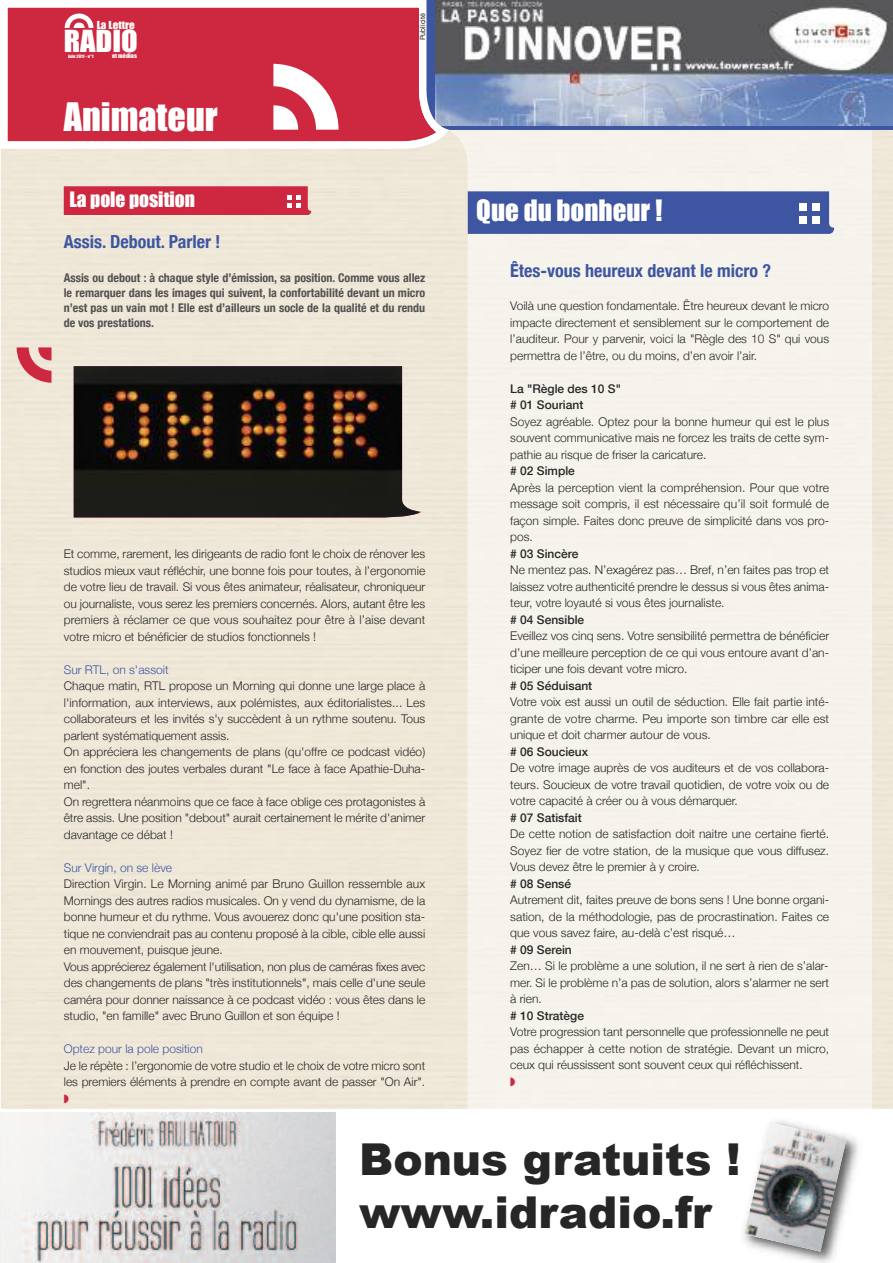
<style>
.page{position:relative;width:893px;height:1263px;background:#fff}
.page>*{position:absolute;margin:0;border:0;box-sizing:border-box;transform-origin:0 0}
.t1{font:900 43.95px/52.8px "Arial";color:#272627}
.t2{font:36px "Impact";color:#fff}
.t3{font:27.9px "Impact";color:#fff;scale:1.09 1}
.t4{font:27px "Impact";color:#fff}
.t5{font:19.5px "Impact";color:#fff}
.t6{font:700 condensed 18px "Helvetica Neue";color:#3e56a2}
.t7{font:300 12px/16.5px "Helvetica Neue";color:#272627;text-align:justify}
.t8{font:700 condensed 12px/15px "Helvetica Neue";color:#525152;text-align:justify}
.t9{font:500 12px/16.5px "Helvetica Neue";color:#272627}
.t10{font:300 12px "Helvetica Neue";color:#3e56a2}
.t11{font:10.2px "Impact";color:#fff;scale:1.09 1}
.t12{font:7.2px "Helvetica";color:#272627}
.t13{font:5.7px "Impact";color:#fff;scale:1.09 1}
.t14{font:4.2px "Impact";color:#fff;scale:1.09 1}
</style>
<div class="page">
<div style="left:449px;top:130px;width:423px;height:979px;background:#f6f3ec"></div>
<div style="left:425px;top:0;width:468px;height:130px;background:#3e56a2"></div>
<img style="left:449px;top:0;width:444px;height:126px">
<svg style="left:1px;top:0;width:448px;height:150px;background:#cf4a5e"></svg>
<img style="left:74px;top:366px;width:344px;height:152px">
<div style="left:468px;top:191px;width:366px;height:43px;background:#3e56a2"></div>
<div style="left:799px;top:204px;width:7px;height:7px;background:#fff"></div>
<div style="left:799px;top:217px;width:7px;height:7px;background:#fff"></div>
<div style="left:812px;top:204px;width:7px;height:7px;background:#fff"></div>
<div style="left:812px;top:217px;width:7px;height:7px;background:#fff"></div>
<svg style="left:17px;top:347px;width:34px;height:36px"></svg>
<svg style="left:273px;top:64px;width:65px;height:66px"></svg>
<svg style="left:65px;top:14px;width:28px;height:14px"></svg>
<div style="left:64px;top:186px;width:247px;height:29px;background:#cd283f"></div>
<img style="left:0;top:1113px;width:336px;height:150px">
<img style="left:743px;top:1121px;width:115px;height:142px">
<svg style="left:744px;top:1122px;width:102px;height:130px"></svg>
<svg style="left:64px;top:1094px;width:5px;height:9px"></svg>
<svg style="left:511px;top:1077px;width:4px;height:9px"></svg>
<p class="t11" style="left:97px;top:18px;width:36px">La Lettre</p>
<p class="t13" style="left:112px;top:52px;width:24px">et médias</p>
<h3 class="t3" style="left:64px;top:24px;width:69px">RADIO</h3>
<p class="t14" style="left:68px;top:53px;width:25px">Juin 2011 - n°1</p>
<h2 class="t2" style="left:64px;top:94px;width:155px">Animateur</h2>
<h3 class="t5" style="left:70px;top:188px;width:127px">La pole position</h3>
<p class="t12" style="left:420px;top:40px;width:29px;rotate:-90deg">Publicité</p>
<h3 class="t6" style="left:64px;top:231px;width:158px">Assis. Debout. Parler !</h3>
<p class="t8" style="left:64px;top:270px;width:363px">Assis ou debout : à chaque style d’émission, sa position. Comme vous allez le remarquer dans les images qui suivent, la confortabilité devant un micro n’est pas un vain mot ! Elle est d’ailleurs un socle de la qualité et du rendu de vos prestations.</p>
<p class="t7" style="left:64px;top:545px;width:363px">Et comme, rarement, les dirigeants de radio font le choix de rénover les studios mieux vaut réfléchir, une bonne fois pour toutes, à l’ergonomie de votre lieu de travail. Si vous êtes animateur, réalisateur, chroniqueur ou journaliste, vous serez les premiers concernés. Alors, autant être les premiers à réclamer ce que vous souhaitez pour être à l’aise devant votre micro et bénéficier de studios fonctionnels !</p>
<p class="t10" style="left:64px;top:662px;width:106px">Sur RTL, on s'assoit</p>
<p class="t7" style="left:64px;top:677px;width:363px;text-align:left">Chaque matin, RTL propose un Morning qui donne une large place à l'information, aux interviews, aux polémistes, aux éditorialistes... Les collaborateurs et les invités s'y succèdent à un rythme soutenu. Tous parlent systématiquement assis.<br>On appréciera les changements de plans (qu'offre ce podcast vidéo) en fonction des joutes verbales durant "Le face à face Apathie-Duha&shy;mel".<br>On regrettera néanmoins que ce face à face oblige ces protagonistes à être assis. Une position "debout" aurait certainement le mérite d'animer davantage ce débat !</p>
<p class="t10" style="left:64px;top:860px;width:110px">Sur Virgin, on se lève</p>
<p class="t7" style="left:64px;top:875px;width:363px;text-align:left">Direction Virgin. Le Morning animé par Bruno Guillon ressemble aux Mornings des autres radios musicales. On y vend du dynamisme, de la bonne humeur et du rythme. Vous avouerez donc qu'une position sta&shy;tique ne conviendrait pas au contenu proposé à la cible, cible elle aussi en mouvement, puisque jeune.<br>Vous apprécierez également l'utilisation, non plus de caméras fixes avec des changements de plans "très institutionnels", mais celle d'une seule caméra pour donner naissance à ce podcast vidéo : vous êtes dans le studio, "en famille" avec Bruno Guillon et son équipe !</p>
<p class="t10" style="left:64px;top:1041px;width:141px">Optez pour la pole position</p>
<p class="t7" style="left:64px;top:1057px;width:363px">Je le répète : l’ergonomie de votre studio et le choix de votre micro sont les premiers éléments à prendre en compte avant de passer "On Air".</p>
<h3 class="t4" style="left:476px;top:194px;width:188px">Que du bonheur !</h3>
<h3 class="t6" style="left:510px;top:259px;width:262px">Êtes-vous heureux devant le micro ?</h3>
<p class="t7" style="left:510px;top:298px;width:320px">Voilà une question fondamentale. Être heureux devant le micro impacte directement et sensiblement sur le comportement de l’auditeur. Pour y parvenir, voici la "Règle des 10 S" qui vous permettra de l’être, ou du moins, d’en avoir l’air.</p>
<p class="t9" style="left:510px;top:380px;width:112px">La "Règle des 10 S" # 01 Souriant</p>
<p class="t7" style="left:510px;top:413px;width:320px">Soyez agréable. Optez pour la bonne humeur qui est le plus souvent communicative mais ne forcez les traits de cette sym&shy;pathie au risque de friser la caricature.</p>
<p class="t9" style="left:510px;top:463px;width:66px"># 02 Simple</p>
<p class="t7" style="left:510px;top:479px;width:320px">Après la perception vient la compréhension. Pour que votre message soit compris, il est nécessaire qu’il soit formulé de façon simple. Faites donc preuve de simplicité dans vos pro&shy;pos.</p>
<p class="t9" style="left:510px;top:545px;width:70px"># 03 Sincère</p>
<p class="t7" style="left:510px;top:562px;width:320px">Ne mentez pas. N’exagérez pas… Bref, n’en faites pas trop et laissez votre authenticité prendre le dessus si vous êtes anima&shy;teur, votre loyauté si vous êtes journaliste.</p>
<p class="t9" style="left:510px;top:611px;width:76px"># 04 Sensible</p>
<p class="t7" style="left:510px;top:628px;width:320px">Eveillez vos cinq sens. Votre sensibilité permettra de bénéficier d’une meilleure perception de ce qui vous entoure avant d’an&shy;ticiper une fois devant votre micro.</p>
<p class="t9" style="left:510px;top:677px;width:84px"># 05 Séduisant</p>
<p class="t7" style="left:510px;top:694px;width:320px">Votre voix est aussi un outil de séduction. Elle fait partie inté&shy;grante de votre charme. Peu importe son timbre car elle est unique et doit charmer autour de vous.</p>
<p class="t9" style="left:510px;top:743px;width:80px"># 06 Soucieux</p>
<p class="t7" style="left:510px;top:760px;width:320px">De votre image auprès de vos auditeurs et de vos collabora&shy;teurs. Soucieux de votre travail quotidien, de votre voix ou de votre capacité à créer ou à vous démarquer.</p>
<p class="t9" style="left:510px;top:809px;width:73px"># 07 Satisfait</p>
<p class="t7" style="left:510px;top:826px;width:320px">De cette notion de satisfaction doit naitre une certaine fierté.<br>Soyez fier de votre station, de la musique que vous diffusez.<br>Vous devez être le premier à y croire.</p>
<p class="t9" style="left:510px;top:875px;width:62px"># 08 Sensé</p>
<p class="t7" style="left:510px;top:892px;width:320px">Autrement dit, faites preuve de bons sens ! Une bonne organi&shy;sation, de la méthodologie, pas de procrastination. Faites ce que vous savez faire, au-delà c’est risqué…</p>
<p class="t9" style="left:510px;top:941px;width:63px"># 09 Serein</p>
<p class="t7" style="left:510px;top:958px;width:320px">Zen… Si le problème a une solution, il ne sert à rien de s’alar&shy;mer. Si le problème n’a pas de solution, alors s’alarmer ne sert à rien.</p>
<p class="t9" style="left:510px;top:1007px;width:75px"># 10 Stratège</p>
<p class="t7" style="left:510px;top:1024px;width:320px">Votre progression tant personnelle que professionnelle ne peut pas échapper à cette notion de stratégie. Devant un micro, ceux qui réussissent sont souvent ceux qui réfléchissent.</p>
<h1 class="t1" style="left:359px;top:1131px;width:383px">Bonus gratuits ! www.idradio.fr</h1>
</div>
